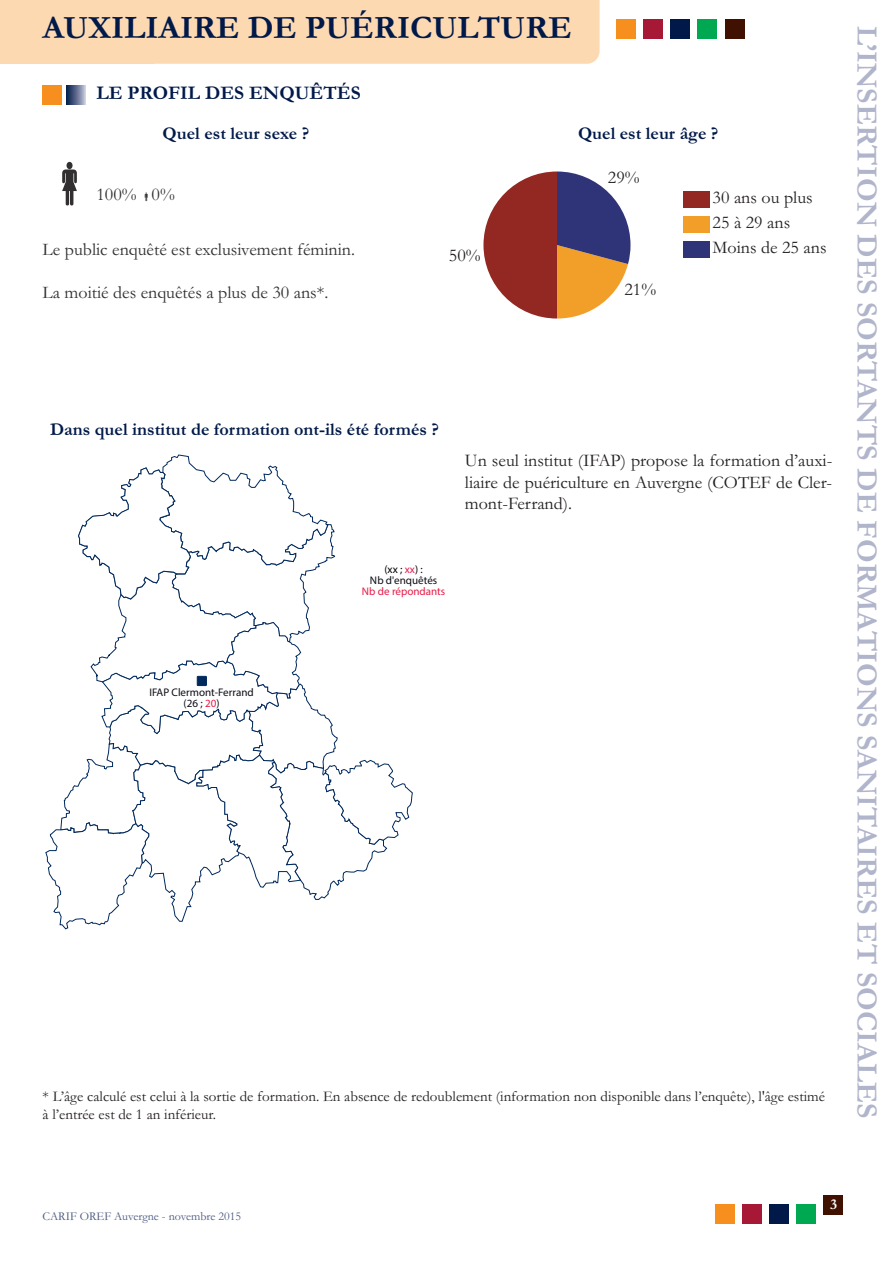
<style>
.page{position:relative;width:893px;height:1263px;background:#fff}
.page>*{position:absolute;margin:0;border:0;box-sizing:border-box;transform-origin:0 0}
.t1{font:700 33px "Garamond";color:#001949}
.t2{font:700 30px "Garamond";color:#b1b5cb}
.t3{font:700 19.5px "Garamond";color:#001949}
.t4{font:18px/25.2px "Garamond";color:#231f20}
.t5{font:18px "Garamond";color:#312f30}
.t6{font:700 18px "Garamond";color:#001949}
.t7{font:15px/18px "Garamond";color:#231f20}
.t8{font:700 15px "Garamond";color:#fff}
.t9{font:12px "Garamond";color:#4b5980}
.t10{font:11.1px/11.1px "Myriad Pro";color:#0d0b14;text-align:center}
.t11{font:11.1px "Myriad Pro";color:#e91947}
.s1{color:#e91947}
.s2{color:#000001}
</style>
<div class="page">
<div style="left:154px;top:0;width:446px;height:64px;background:#fdd9b2"></div>
<div style="left:0;top:0;width:154px;height:64px;background:#fdd9b2"></div>
<div style="left:715px;top:1204px;width:19px;height:19px;background:#f68f1e"></div>
<div style="left:742px;top:1204px;width:19px;height:19px;background:#a61836"></div>
<div style="left:769px;top:1204px;width:19px;height:19px;background:#001949"></div>
<div style="left:796px;top:1204px;width:19px;height:19px;background:#00a851"></div>
<div style="left:823px;top:1195px;width:19px;height:19px;background:#401000"></div>
<div style="left:43px;top:85px;width:19px;height:19px;background:#f68f1e"></div>
<div style="left:66px;top:85px;width:20px;height:19px;background:linear-gradient(to right,#001444,#bbbdd2)"></div>
<div style="left:616px;top:20px;width:20px;height:19px;background:#f68f1e"></div>
<div style="left:643px;top:20px;width:20px;height:19px;background:#a61836"></div>
<div style="left:670px;top:20px;width:20px;height:19px;background:#001949"></div>
<div style="left:697px;top:20px;width:20px;height:19px;background:#00a851"></div>
<div style="left:725px;top:20px;width:19px;height:19px;background:#401000"></div>
<div style="left:683px;top:191px;width:26px;height:17px;background:#932721"></div>
<div style="left:683px;top:216px;width:26px;height:17px;background:#f29f29"></div>
<div style="left:683px;top:241px;width:26px;height:17px;background:#2f3479"></div>
<svg style="left:483px;top:171px;width:147px;height:147px"></svg>
<svg style="left:46px;top:455px;width:367px;height:474px"></svg>
<div style="left:197px;top:676px;width:9px;height:9px;background:#00295c"></div>
<div style="left:197px;top:676px;width:10px;height:10px;border:1px solid #00295c"></div>
<h1 class="t1" style="left:43px;top:7px;width:531px">AUXILIAIRE DE PUÉRICULTURE</h1>
<h3 class="t3" style="left:97px;top:81px;width:266px">LE PROFIL DES ENQUÊTÉS</h3>
<p class="t6" style="left:163px;top:123px;width:148px">Quel est leur sexe ?</p>
<p class="t6" style="left:578px;top:123px;width:142px">Quel est leur âge ?</p>
<p class="t5" style="left:97px;top:183px;width:80px">100% 0%</p>
<p class="t5" style="left:43px;top:238px;width:314px">Le public enquêté est exclusivement féminin.</p>
<p class="t5" style="left:43px;top:282px;width:287px">La moitié des enquêtés a plus de 30 ans*.</p>
<p class="t4" style="left:449px;top:242px;width:33px">50%</p>
<p class="t4" style="left:608px;top:164px;width:33px">29%</p>
<p class="t4" style="left:624px;top:276px;width:33px">21%</p>
<p class="t4" style="left:713px;top:184px;width:115px">30 ans ou plus<br>25 à 29 ans<br>Moins de 25 ans</p>
<p class="t6" style="left:50px;top:418px;width:390px">Dans quel institut de formation ont-ils été formés ?</p>
<p class="t4" style="left:465px;top:449px;width:369px;line-height:21.6px;text-align:justify">Un seul institut (IFAP) propose la formation d’auxi&shy;liaire de puériculture en Auvergne (COTEF de Cler&shy;mont-Ferrand).</p>
<p class="t10" style="left:149px;top:688px;width:106px">IFAP Clermont-Ferrand (26 ; <span class="s1">20</span>)</p>
<p class="t10" style="left:370px;top:565px;width:69px"><span class="s2">(xx ;</span> <span class="s1">xx</span><span class="s2">) :<br></span>Nb d'enquêtés</p>
<p class="t11" style="left:362px;top:587px;width:85px">Nb de répondants</p>
<p class="t7" style="left:43px;top:1087px;width:784px">* L’âge calculé est celui à la sortie de formation. En absence de redoublement (information non disponible dans l’enquête), l'âge estimé à l’entrée est de 1 an inférieur.</p>
<h2 class="t2" style="left:885px;top:26px;width:1094px;rotate:90deg">L’INSERTION DES SORTANTS DE FORMATIONS SANITAIRES ET SOCIALES</h2>
<p class="t9" style="left:43px;top:1208px;width:200px">CARIF OREF Auvergne - novembre 2015</p>
<p class="t8" style="left:830px;top:1195px;width:9px">3</p>
</div>
